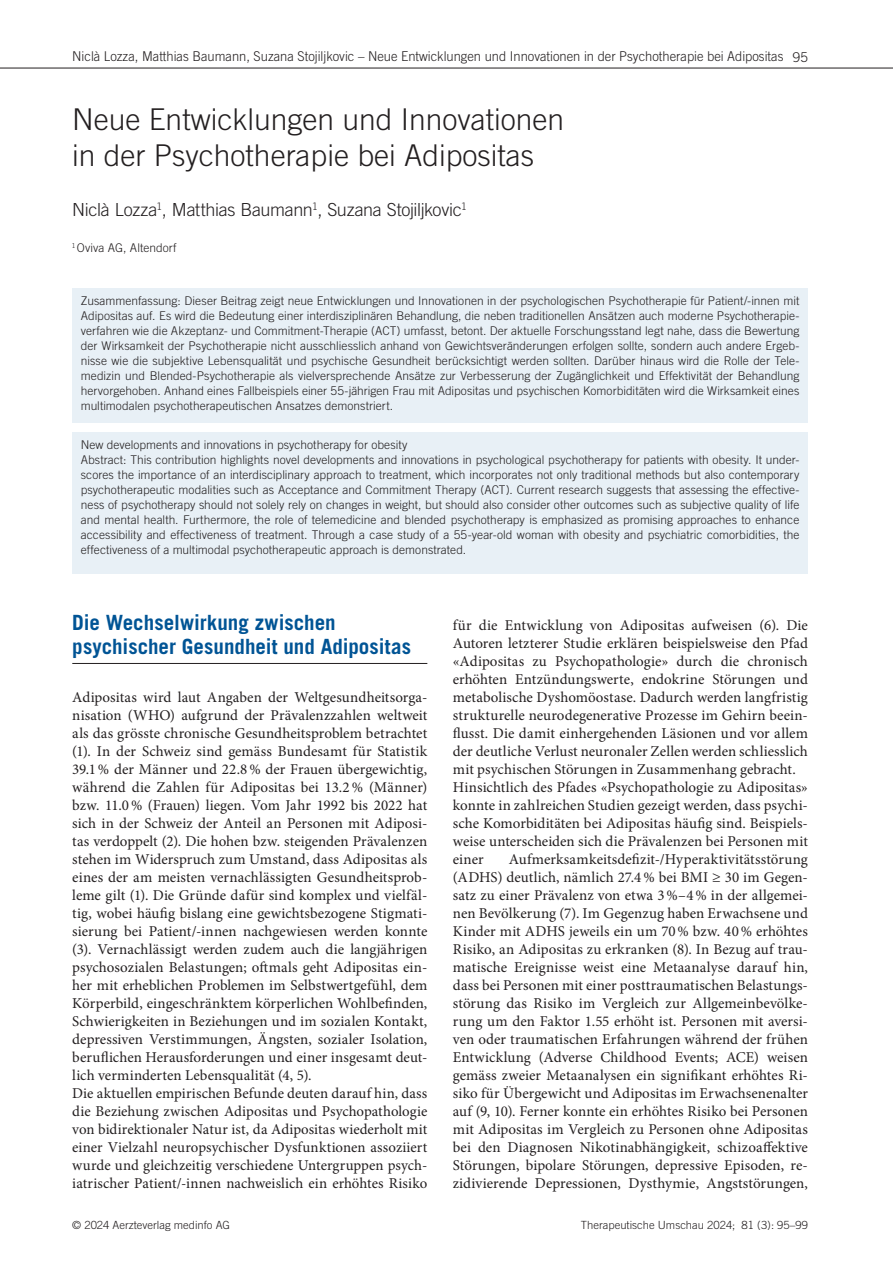
<style>
.page{position:relative;width:893px;height:1263px;background:#fff}
.page>*{position:absolute;margin:0;border:0;box-sizing:border-box;transform-origin:0 0}
.t1{font:300 30px/36px "Trade Gothic LT Std";color:#231f20}
.t2{font:700 21px/24px "Trade Gothic LT Std";color:#005495}
.t3{font:300 18px "Trade Gothic LT Std";letter-spacing:-.015em;color:#231f20}
.t4{font:15px/18px "Minion Pro";color:#231f20}
.t5{font:300 13.5px "Trade Gothic LT Std";color:#231f20;scale:.96 1}
.t6{font:300 13.5px "Trade Gothic LT Std";color:#231f20}
.t7{font:300 12px/15px "Trade Gothic LT Std";letter-spacing:.005em;color:#231f20;text-align:justify}
.t8{font:300 11.25px "Trade Gothic LT Std";color:#231f20}
</style>
<div class="page">
<hr style="left:0;top:68px;width:893px;height:1px;background:#231f20">
<div style="left:72px;top:288px;width:736px;height:134px;background:#e8f0f6"></div>
<div style="left:72px;top:432px;width:736px;height:142px;background:#e8f0f6"></div>
<hr style="left:72px;top:663px;width:355px;height:1px;background:#231f20">
<p class="t5" style="left:72px;top:48px;width:742px">Niclà Lozza, Matthias Baumann, Suzana Stojiljkovic – Neue Entwicklungen und Innovationen in der Psychotherapie bei Adipositas</p>
<p class="t6" style="left:793px;top:49px;width:17px">95</p>
<h1 class="t1" style="left:72px;top:101px;width:493px">Neue Entwicklungen und Innovationen in der Psychotherapie bei Adipositas</h1>
<p class="t3" style="left:72px;top:199px;width:396px">Niclà Lozza<sup>1</sup>, Matthias Baumann<sup>1</sup>, Suzana Stojiljkovic<sup>1</sup></p>
<p class="t7" style="left:72px;top:240px;width:106px"><sup>1</sup> Oviva AG, Altendorf</p>
<p class="t7" style="left:81px;top:293px;width:720px">Zusammenfassung: Dieser Beitrag zeigt neue Entwicklungen und Innovationen in der psychologischen Psychotherapie für Patient/-innen mit Adipositas auf. Es wird die Bedeutung einer interdisziplinären Behandlung, die neben traditionellen Ansätzen auch moderne Psychotherapie&shy;verfahren wie die Akzeptanz- und Commitment-Therapie (ACT) umfasst, betont. Der aktuelle Forschungsstand legt nahe, dass die Bewertung der Wirksamkeit der Psychotherapie nicht ausschliesslich anhand von Gewichtsveränderungen erfolgen sollte, sondern auch andere Ergeb&shy;nisse wie die subjektive Lebensqualität und psychische Gesundheit berücksichtigt werden sollten. Darüber hinaus wird die Rolle der Tele&shy;medizin und Blended-Psychotherapie als vielversprechende Ansätze zur Verbesserung der Zugänglichkeit und Effektivität der Behandlung hervorgehoben. Anhand eines Fallbeispiels einer 55-jährigen Frau mit Adipositas und psychischen Komorbiditäten wird die Wirksamkeit eines multimodalen psychotherapeutischen Ansatzes demonstriert.</p>
<p class="t7" style="left:81px;top:437px;width:720px;text-align:left">New developments and innovations in psychotherapy for obesity<br>Abstract: This contribution highlights novel developments and innovations in psychological psychotherapy for patients with obesity. It under&shy;scores the importance of an interdisciplinary approach to treatment, which incorporates not only traditional methods but also contemporary psychotherapeutic modalities such as Acceptance and Commitment Therapy (ACT). Current research suggests that assessing the effective&shy;ness of psychotherapy should not solely rely on changes in weight, but should also consider other outcomes such as subjective quality of life and mental health. Furthermore, the role of telemedicine and blended psychotherapy is emphasized as promising approaches to enhance accessibility and effectiveness of treatment. Through a case study of a 55-year-old woman with obesity and psychiatric comorbidities, the effectiveness of a multimodal psychotherapeutic approach is demonstrated.</p>
<h2 class="t2" style="left:72px;top:610px;width:340px">Die Wechselwirkung zwischen psychischer Gesundheit und Adipositas</h2>
<p class="t4" style="left:72px;top:688px;width:357px">Adipositas wird laut Angaben der Weltgesundheitsorga&shy;nisation (WHO) aufgrund der Prävalenzzahlen weltweit als das grösste chronische Gesundheitsproblem betrachtet (1). In der Schweiz sind gemäss Bundesamt für Statistik 39.1% der Männer und 22.8% der Frauen übergewichtig, während die Zahlen für Adipositas bei 13.2% (Männer) bzw. 11.0% (Frauen) liegen. Vom Jahr 1992 bis 2022 hat sich in der Schweiz der Anteil an Personen mit Adiposi&shy;tas verdoppelt (2). Die hohen bzw. steigenden Prävalenzen stehen im Widerspruch zum Umstand, dass Adipositas als eines der am meisten vernachlässigten Gesundheitsprob&shy;leme gilt (1). Die Gründe dafür sind komplex und vielfäl&shy;tig, wobei häufig bislang eine gewichtsbezogene Stigmati&shy;sierung bei Patient/-innen nachgewiesen werden konnte (3). Vernachlässigt werden zudem auch die langjährigen psychosozialen Belastungen; oftmals geht Adipositas ein&shy;her mit erheblichen Problemen im Selbstwertgefühl, dem Körperbild, eingeschränktem körperlichen Wohlbefinden, Schwierigkeiten in Beziehungen und im sozialen Kontakt, depressiven Verstimmungen, Ängsten, sozialer Isolation, beruflichen Herausforderungen und einer insgesamt deut&shy;lich verminderten Lebensqualität (4, 5).<br>Die aktuellen empirischen Befunde deuten darauf hin, dass die Beziehung zwischen Adipositas und Psychopathologie von bidirektionaler Natur ist, da Adipositas wiederholt mit einer Vielzahl neuropsychischer Dysfunktionen assoziiert wurde und gleichzeitig verschiedene Untergruppen psych&shy;iatrischer Patient/-innen nachweislich ein erhöhtes Risiko</p>
<p class="t4" style="left:453px;top:616px;width:357px">für die Entwicklung von Adipositas aufweisen (6). Die Autoren letzterer Studie erklären beispielsweise den Pfad «Adipositas zu Psychopathologie» durch die chronisch erhöhten Entzündungswerte, endokrine Störungen und metabolische Dyshomöostase. Dadurch werden langfristig strukturelle neurodegenerative Prozesse im Gehirn beein&shy;flusst. Die damit einhergehenden Läsionen und vor allem der deutliche Verlust neuronaler Zellen werden schliesslich mit psychischen Störungen in Zusammenhang gebracht.<br>Hinsichtlich des Pfades «Psychopathologie zu Adipositas» konnte in zahlreichen Studien gezeigt werden, dass psychi&shy;sche Komorbiditäten bei Adipositas häufig sind. Beispiels&shy;weise unterscheiden sich die Prävalenzen bei Personen mit einer</p>
<p class="t4" style="left:453px;top:850px;width:357px;text-align:justify;text-indent:56px">Aufmerksamkeitsdefizit-/Hyperaktivitätsstörung (ADHS) deutlich, nämlich 27.4% bei BMI ≥ 30 im Gegen&shy;satz zu einer Prävalenz von etwa 3%–4% in der allgemei&shy;nen Bevölkerung (7). Im Gegenzug haben Erwachsene und Kinder mit ADHS jeweils ein um 70% bzw. 40% erhöhtes Risiko, an Adipositas zu erkranken (8). In Bezug auf trau&shy;matische Ereignisse weist eine Metaanalyse darauf hin, dass bei Personen mit einer posttraumatischen Belastungs&shy;störung das Risiko im Vergleich zur Allgemeinbevölke&shy;rung um den Faktor 1.55 erhöht ist. Personen mit aversi&shy;ven oder traumatischen Erfahrungen während der frühen Entwicklung (Adverse Childhood Events; ACE) weisen gemäss zweier Metaanalysen ein signifikant erhöhtes Ri&shy;siko für Übergewicht und Adipositas im Erwachsenenalter auf (9, 10). Ferner konnte ein erhöhtes Risiko bei Personen mit Adipositas im Vergleich zu Personen ohne Adipositas bei den Diagnosen Nikotinabhängigkeit, schizoaffektive Störungen, bipolare Störungen, depressive Episoden, re&shy;zidivierende Depressionen, Dysthymie, Angststörungen,</p>
<p class="t8" style="left:72px;top:1218px;width:159px">© 2024 Aerzteverlag medinfo AG</p>
<p class="t8" style="left:581px;top:1218px;width:228px">Therapeutische Umschau 2024; 81 (3): 95–99</p>
</div>
